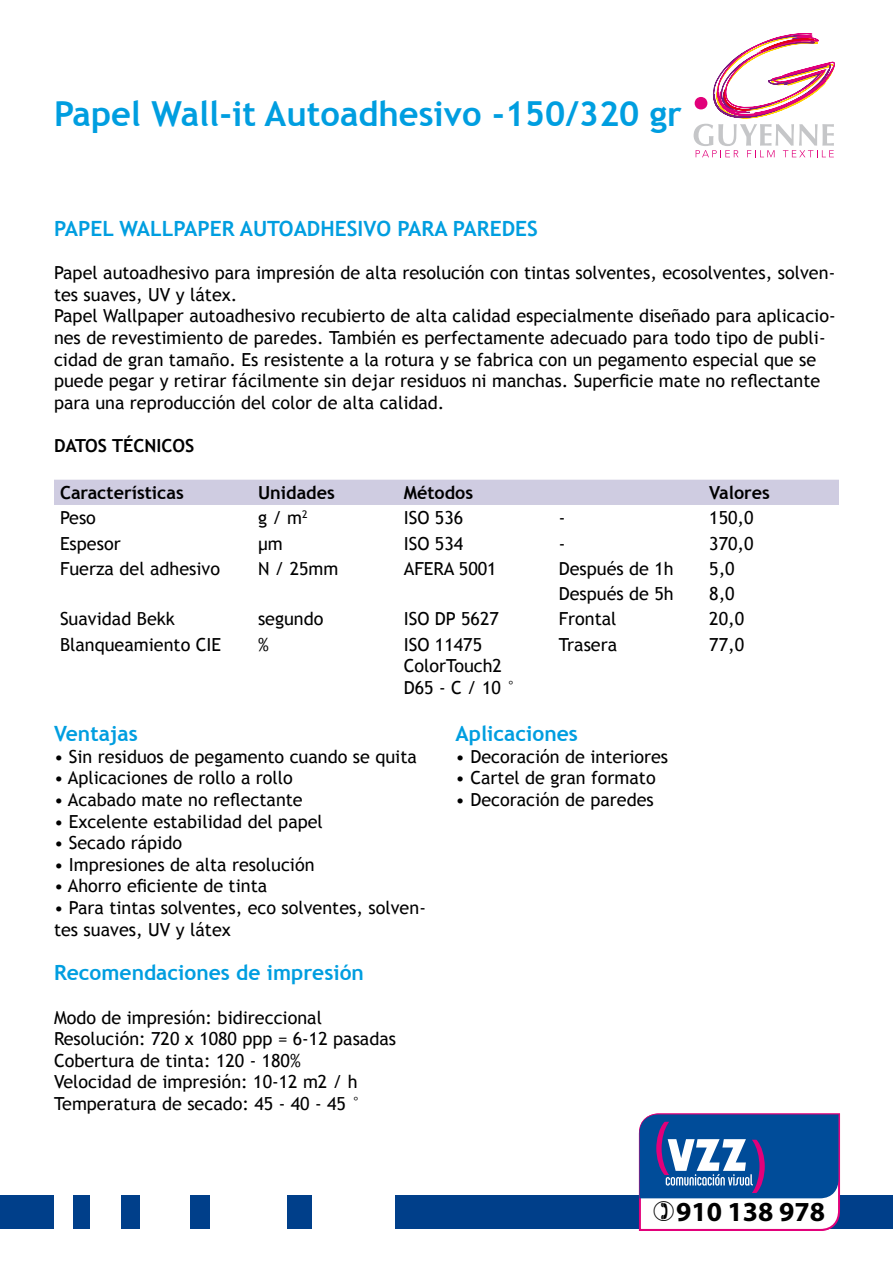
<style>
.page{position:relative;width:893px;height:1263px;background:#fff}
.page>*{position:absolute;margin:0;border:0;box-sizing:border-box;transform-origin:0 0}
.t1{font:700 34.5px "Trebuchet MS";color:#009ee0}
.t2{font:700 27.6px "Myriad Pro";color:#000}
.t3{font:700 21px "Trebuchet MS";color:#009ee0}
.t4{font:18px/21.6px "Trebuchet MS";color:#000}
.t5{font:700 18px "Trebuchet MS";color:#000}
</style>
<div class="page">
<div style="left:0;top:1195px;width:893px;height:33px;background:#003f8a"></div>
<div style="left:312px;top:1194px;width:83px;height:37px;background:#fff"></div>
<div style="left:211px;top:1194px;width:76px;height:37px;background:#fff"></div>
<div style="left:140px;top:1194px;width:50px;height:37px;background:#fff"></div>
<div style="left:90px;top:1194px;width:31px;height:37px;background:#fff"></div>
<div style="left:54px;top:1194px;width:19px;height:37px;background:#fff"></div>
<svg style="left:694px;top:33px;width:141px;height:124px"></svg>
<div style="left:54px;top:480px;width:785px;height:25px;background:#cfcce1"></div>
<svg style="left:638px;top:1113px;width:203px;height:118px;background:#6584b9"></svg>
<h1 class="t1" style="left:54px;top:92px;width:629px">Papel Wall-it Autoadhesivo -150/320 gr</h1>
<p class="t3" style="left:54px;top:215px;width:485px">PAPEL WALLPAPER AUTOADHESIVO PARA PAREDES</p>
<p class="t4" style="left:54px;top:262px;width:783px">Papel autoadhesivo para impresión de alta resolución con tintas solventes, ecosolventes, solven&shy;tes suaves, UV y látex.<br>Papel Wallpaper autoadhesivo recubierto de alta calidad especialmente diseñado para aplicacio&shy;nes de revestimiento de paredes. También es perfectamente adecuado para todo tipo de publi&shy;cidad de gran tamaño. Es resistente a la rotura y se fabrica con un pegamento especial que se puede pegar y retirar fácilmente sin dejar residuos ni manchas. Superficie mate no reflectante para una reproducción del color de alta calidad.</p>
<p class="t5" style="left:54px;top:434px;width:142px">DATOS TÉCNICOS</p>
<p class="t5" style="left:60px;top:481px;width:125px">Características</p>
<p class="t5" style="left:258px;top:481px;width:78px">Unidades</p>
<p class="t5" style="left:404px;top:481px;width:71px">Métodos</p>
<p class="t5" style="left:709px;top:481px;width:62px">Valores</p>
<p class="t4" style="left:60px;top:507px;width:37px">Peso</p>
<p class="t4" style="left:258px;top:507px;width:51px">g / m<sup>2</sup></p>
<p class="t4" style="left:404px;top:507px;width:61px">ISO 536</p>
<p class="t4" style="left:559px;top:507px;width:8px">-</p>
<p class="t4" style="left:709px;top:507px;width:46px">150,0</p>
<p class="t4" style="left:60px;top:533px;width:62px">Espesor</p>
<p class="t4" style="left:258px;top:533px;width:26px">μm</p>
<p class="t4" style="left:404px;top:533px;width:61px">ISO 534</p>
<p class="t4" style="left:559px;top:533px;width:8px">-</p>
<p class="t4" style="left:709px;top:533px;width:46px">370,0</p>
<p class="t4" style="left:60px;top:558px;width:162px">Fuerza del adhesivo</p>
<p class="t4" style="left:258px;top:558px;width:82px">N / 25mm</p>
<p class="t4" style="left:404px;top:558px;width:94px">AFERA 5001</p>
<p class="t4" style="left:559px;top:558px;width:117px">Después de 1h</p>
<p class="t4" style="left:709px;top:558px;width:27px">5,0</p>
<p class="t4" style="left:559px;top:583px;width:117px">Después de 5h</p>
<p class="t4" style="left:709px;top:583px;width:27px">8,0</p>
<p class="t4" style="left:60px;top:608px;width:116px">Suavidad Bekk</p>
<p class="t4" style="left:258px;top:608px;width:67px">segundo</p>
<p class="t4" style="left:404px;top:608px;width:97px">ISO DP 5627</p>
<p class="t4" style="left:559px;top:608px;width:59px">Frontal</p>
<p class="t4" style="left:709px;top:608px;width:36px">20,0</p>
<p class="t4" style="left:60px;top:634px;width:163px">Blanqueamiento CIE</p>
<p class="t4" style="left:258px;top:634px;width:12px">%</p>
<p class="t4" style="left:404px;top:634px;width:114px">ISO 11475<br>ColorTouch2<br>D65 - C / 10 °</p>
<p class="t4" style="left:559px;top:634px;width:60px">Trasera</p>
<p class="t4" style="left:709px;top:634px;width:36px">77,0</p>
<p class="t3" style="left:54px;top:721px;width:85px">Ventajas</p>
<p class="t4" style="left:54px;top:746px;width:364px">• Sin residuos de pegamento cuando se quita</p>
<p class="t4" style="left:54px;top:767px;width:240px">• Aplicaciones de rollo a rollo</p>
<p class="t4" style="left:54px;top:789px;width:250px">• Acabado mate no reflectante</p>
<p class="t4" style="left:54px;top:811px;width:270px">• Excelente estabilidad del papel</p>
<p class="t4" style="left:54px;top:832px;width:130px">• Secado rápido</p>
<p class="t4" style="left:54px;top:854px;width:262px">• Impresiones de alta resolución</p>
<p class="t4" style="left:54px;top:875px;width:215px">• Ahorro eficiente de tinta</p>
<p class="t4" style="left:54px;top:897px;width:373px">• Para tintas solventes, eco solventes, solven&shy;tes suaves, UV y látex</p>
<p class="t3" style="left:54px;top:960px;width:311px">Recomendaciones de impresión</p>
<p class="t4" style="left:54px;top:1007px;width:344px">Modo de impresión: bidireccional Resolución: 720 x 1080 ppp = 6-12 pasadas Cobertura de tinta: 120 - 180%<br>Velocidad de impresión: 10-12 m2 / h Temperatura de secado: 45 - 40 - 45 °</p>
<p class="t3" style="left:455px;top:721px;width:124px">Aplicaciones</p>
<p class="t4" style="left:455px;top:746px;width:214px">• Decoración de interiores</p>
<p class="t4" style="left:455px;top:767px;width:202px">• Cartel de gran formato</p>
<p class="t4" style="left:455px;top:789px;width:200px">• Decoración de paredes</p>
<h2 class="t2" style="left:676px;top:1194px;width:151px">910 138 978</h2>
</div>
